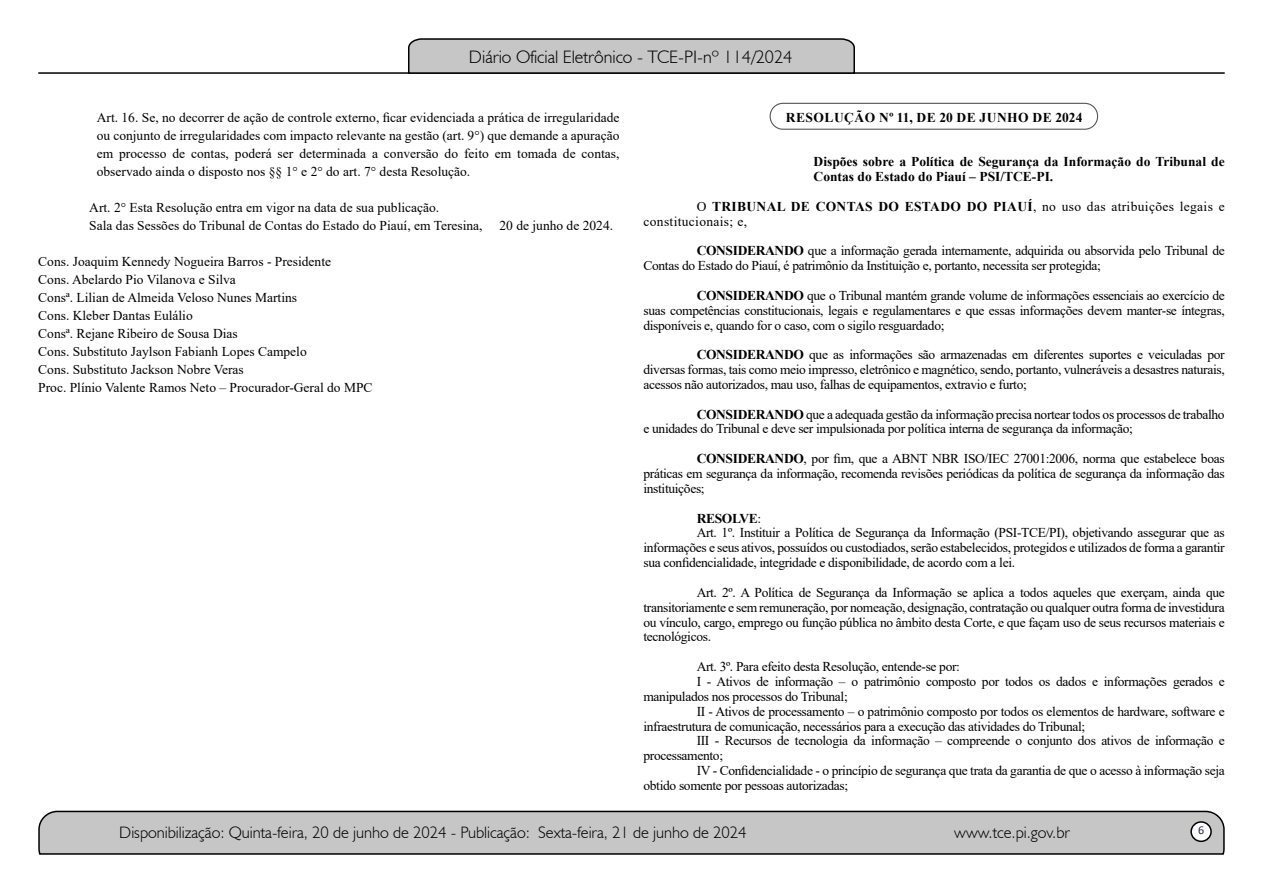
<style>
.page{position:relative;width:1263px;height:893px;background:#fff}
.page>*{position:absolute;margin:0;border:0;box-sizing:border-box;transform-origin:0 0}
.t1{font:300 18px "Humanist 521 BT";color:#000}
.t2{font:300 16.5px "Humanist 521 BT";color:#000}
.t3{font:13.5px/14.9px "Times New Roman";letter-spacing:-.025em;color:#000;text-align:justify}
.t4{font:13.5px/18px "Times New Roman";color:#000}
.t5{font:700 13.5px/14.9px "Times New Roman";color:#000}
.t6{font:13.5px/14.9px "Times New Roman";letter-spacing:.025em;color:#000}
.t7{font:700 13.5px "Times New Roman";letter-spacing:.035em;color:#000}
.t8{font:700 13.5px "Times New Roman";letter-spacing:-.025em;color:#000}
.t9{font:12px "Calibri";color:#212d4c}
.s1{font-weight:700}
.s2{font-weight:400}
</style>
<div class="page">
<svg style="left:38px;top:810px;width:1187px;height:45px;background:#b9b9b9"></svg>
<div style="left:1191px;top:822px;width:20px;height:19px;background:#fff;border-radius:50%"></div>
<div style="left:1190px;top:821px;width:22px;height:21px;border:2px solid #000;border-radius:50%"></div>
<hr style="left:38px;top:72px;width:1187px;height:2px;background:#000">
<svg style="left:407px;top:38px;width:449px;height:36px;background:#b4b4b4"></svg>
<div style="left:769px;top:103px;width:329px;height:27px;border:1px solid #575756;border-radius:13px"></div>
<h1 class="t1" style="left:469px;top:46px;width:325px">Diário Oficial Eletrônico - TCE-PI-nº 114/2024</h1>
<p class="t3" style="left:97px;top:108px;width:524px;line-height:18px">Art. 16. Se, no decorrer de ação de controle externo, ficar evidenciada a prática de irregularidade ou conjunto de irregularidades com impacto relevante na gestão (art. 9°) que demande a apuração em processo de contas, poderá ser determinada a conversão do feito em tomada de contas, observado ainda o disposto nos §§ 1° e 2° do art. 7° desta Resolução.</p>
<p class="t4" style="left:89px;top:198px;width:395px">Art. 2° Esta Resolução entra em vigor na data de sua publicação.<br>Sala das Sessões do Tribunal de Contas do Estado do Piauí, em Teresina,</p>
<p class="t4" style="left:499px;top:216px;width:115px">20 de junho de 2024.</p>
<p class="t4" style="left:38px;top:252px;width:336px">Cons. Joaquim Kennedy Nogueira Barros - Presidente<br>Cons. Abelardo Pio Vilanova e Silva<br>Consª. Lilian de Almeida Veloso Nunes Martins<br>Cons. Kleber Dantas Eulálio<br>Consª. Rejane Ribeiro de Sousa Dias<br>Cons. Substituto Jaylson Fabianh Lopes Campelo<br>Cons. Substituto Jackson Nobre Veras<br>Proc. Plínio Valente Ramos Neto – Procurador-Geral do MPC</p>
<p class="t7" style="left:786px;top:107px;width:298px">RESOLUÇÃO Nº 11, DE 20 DE JUNHO DE 2024</p>
<p class="t5" style="left:814px;top:154px;width:413px">Dispões sobre a Política de Segurança da Informação do Tribunal de<br>Contas do Estado do Piauí – PSI/TCE-PI.</p>
<p class="t6" style="left:643px;top:198px;width:583px;text-indent:53px">O <span class="s1">TRIBUNAL DE CONTAS DO ESTADO DO PIAUÍ</span>, no uso das atribuições legais e constitucionais; e,</p>
<p class="t3" style="left:643px;top:243px;width:583px;text-indent:53px"><span class="s1">CONSIDERANDO</span> que a informação gerada internamente, adquirida ou absorvida pelo Tribunal de<br>Contas do Estado do Piauí, é patrimônio da Instituição e, portanto, necessita ser protegida;</p>
<p class="t3" style="left:643px;top:287px;width:583px;text-indent:53px"><span class="s1">CONSIDERANDO</span> que o Tribunal mantém grande volume de informações essenciais ao exercício de suas competências constitucionais, legais e regulamentares e que essas informações devem manter-se íntegras, disponíveis e, quando for o caso, com o sigilo resguardado;</p>
<p class="t3" style="left:643px;top:347px;width:583px;text-indent:53px"><span class="s1">CONSIDERANDO</span> que as informações são armazenadas em diferentes suportes e veiculadas por diversas formas, tais como meio impresso, eletrônico e magnético, sendo, portanto, vulneráveis a desastres naturais, acessos não autorizados, mau uso, falhas de equipamentos, extravio e furto;</p>
<p class="t3" style="left:643px;top:406px;width:583px;text-indent:53px"><span class="s1">CONSIDERANDO</span> que a adequada gestão da informação precisa nortear todos os processos de trabalho e unidades do Tribunal e deve ser impulsionada por política interna de segurança da informação;</p>
<p class="t3" style="left:643px;top:451px;width:583px;text-indent:53px"><span class="s1">CONSIDERANDO</span>, por fim, que a ABNT NBR ISO/IEC 27001:2006, norma que estabelece boas práticas em segurança da informação, recomenda revisões periódicas da política de segurança da informação das instituições;</p>
<p class="t8" style="left:697px;top:508px;width:66px">RESOLVE<span class="s2">:</span></p>
<p class="t3" style="left:697px;top:525px;width:530px">Art. 1º. Instituir a Política de Segurança da Informação (PSI-TCE/PI), objetivando assegurar que as</p>
<p class="t3" style="left:643px;top:540px;width:583px">informações e seus ativos, possuídos ou custodiados, serão estabelecidos, protegidos e utilizados de forma a garantir</p>
<p class="t3" style="left:643px;top:555px;width:373px">sua confidencialidade, integridade e disponibilidade, de acordo com a lei.</p>
<p class="t3" style="left:643px;top:584px;width:583px;text-indent:53px">Art. 2º. A Política de Segurança da Informação se aplica a todos aqueles que exerçam, ainda que transitoriamente e sem remuneração, por nomeação, designação, contratação ou qualquer outra forma de investidura ou vínculo, cargo, emprego ou função pública no âmbito desta Corte, e que façam uso de seus recursos materiais e tecnológicos.</p>
<p class="t3" style="left:697px;top:659px;width:265px">Art. 3º. Para efeito desta Resolução, entende-se por:</p>
<p class="t3" style="left:697px;top:674px;width:530px">I - Ativos de informação – o patrimônio composto por todos os dados e informações gerados e</p>
<p class="t3" style="left:643px;top:688px;width:206px">manipulados nos processos do Tribunal;</p>
<p class="t3" style="left:697px;top:703px;width:530px">II - Ativos de processamento – o patrimônio composto por todos os elementos de hardware, software e</p>
<p class="t3" style="left:643px;top:718px;width:443px">infraestrutura de comunicação, necessários para a execução das atividades do Tribunal;</p>
<p class="t3" style="left:697px;top:733px;width:530px">III - Recursos de tecnologia da informação – compreende o conjunto dos ativos de informação e</p>
<p class="t3" style="left:643px;top:748px;width:81px">processamento;</p>
<p class="t3" style="left:697px;top:763px;width:530px">IV - Confidencialidade - o princípio de segurança que trata da garantia de que o acesso à informação seja</p>
<p class="t3" style="left:643px;top:777px;width:206px">obtido somente por pessoas autorizadas;</p>
<p class="t2" style="left:119px;top:822px;width:629px">Disponibilização: Quinta-feira, 20 de junho de 2024 - Publicação: Sexta-feira, 21 de junho de 2024</p>
<p class="t2" style="left:954px;top:822px;width:117px">www.tce.pi.gov.br</p>
<p class="t9" style="left:1198px;top:821px;width:8px">6</p>
</div>
